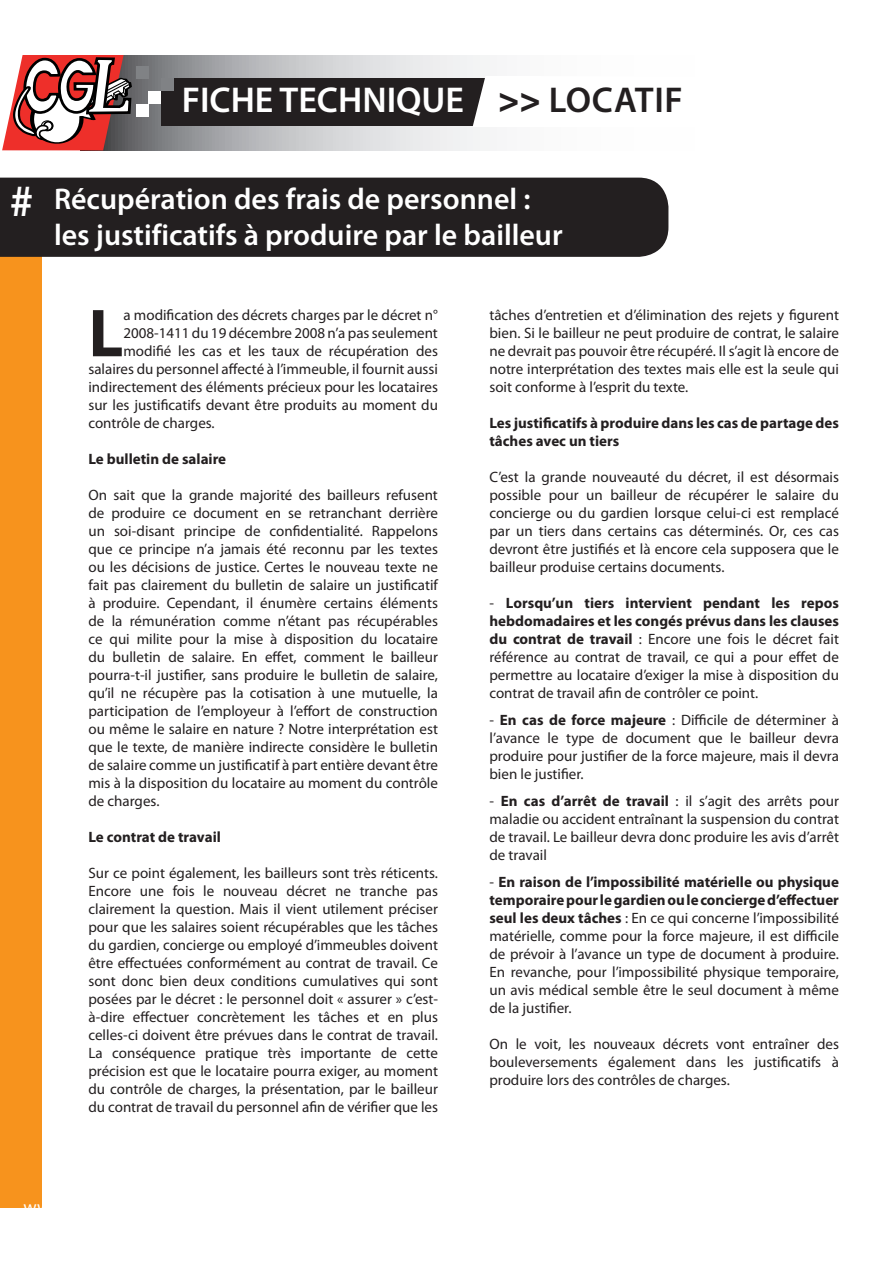
<style>
.page{position:relative;width:893px;height:1263px;background:#fff}
.page>*{position:absolute;margin:0;border:0;box-sizing:border-box;transform-origin:0 0}
.t1{font:700 68.4px "Myriad Pro";color:#231f20}
.t2{font:600 45px "Myriad Pro";color:#fff}
.t3{font:600 36px "Myriad Pro";color:#fff}
.t4{font:600 36px "Myriad Pro";color:#231f20}
.t5{font:600 30px/36px "Myriad Pro";color:#fff}
.t6{font:15px/18px "Myriad Pro";color:#231f20;text-align:justify}
.t7{font:700 15px/18px "Myriad Pro";color:#231f20}
.s1{font-weight:900}
.s2{font-weight:700}
</style>
<div class="page">
<div style="left:0;top:186px;width:41px;height:1022px;background:#f7931d"></div>
<div style="left:0;top:178px;width:668px;height:79px;background:#231f20"></div>
<svg style="left:133px;top:55px;width:357px;height:95px;background:#bfc0c2"></svg>
<div style="left:161px;top:78px;width:732px;height:48px;background:#231f20"></div>
<svg style="left:2px;top:55px;width:131px;height:95px"></svg>
<div style="left:161px;top:78px;width:13px;height:13px;background:#808285"></div>
<div style="left:149px;top:91px;width:12px;height:13px;background:#fff"></div>
<div style="left:136px;top:66px;width:12px;height:13px;background:#808285"></div>
<div style="left:136px;top:104px;width:13px;height:13px;background:#fff"></div>
<div style="left:473px;top:76px;width:420px;height:51px;background:#fff"></div>
<h3 class="t3" style="left:182px;top:77px;width:284px">FICHE TECHNIQUE</h3>
<h3 class="t4" style="left:498px;top:77px;width:154px"><span class="s1">&gt;&gt;</span> locatif</h3>
<h2 class="t2" style="left:10px;top:172px;width:25px">#</h2>
<h3 class="t5" style="left:54px;top:180px;width:510px">Récupération des frais de personnel : les justificatifs à produire par le bailleur</h3>
<h1 class="t1" style="left:88px;top:289px;width:36px">L</h1>
<p class="t6" style="left:123px;top:306px;width:316px">a modification des décrets charges par le décret n°</p>
<p class="t6" style="left:123px;top:324px;width:316px">2008-1411 du 19 décembre 2008 n’a pas seulement</p>
<p class="t6" style="left:123px;top:342px;width:316px">modifié les cas et les taux de récupération des</p>
<p class="t6" style="left:88px;top:360px;width:351px">salaires du personnel affecté à l’immeuble, il fournit aussi</p>
<p class="t6" style="left:88px;top:378px;width:351px">indirectement des éléments précieux pour les locataires</p>
<p class="t6" style="left:88px;top:396px;width:351px">sur les justificatifs devant être produits au moment du</p>
<p class="t6" style="left:88px;top:414px;width:128px">contrôle de charges.</p>
<p class="t7" style="left:88px;top:450px;width:139px">Le bulletin de salaire</p>
<p class="t6" style="left:88px;top:486px;width:351px">On sait que la grande majorité des bailleurs refusent de produire ce document en se retranchant derrière un soi-disant principe de confidentialité. Rappelons que ce principe n’a jamais été reconnu par les textes ou les décisions de justice. Certes le nouveau texte ne fait pas clairement du bulletin de salaire un justificatif à produire. Cependant, il énumère certains éléments de la rémunération comme n’étant pas récupérables ce qui milite pour la mise à disposition du locataire du bulletin de salaire. En effet, comment le bailleur pourra-t-il justifier, sans produire le bulletin de salaire, qu’il ne récupère pas la cotisation à une mutuelle, la participation de l’employeur à l’effort de construction ou même le salaire en nature ? Notre interprétation est que le texte, de manière indirecte considère le bulletin de salaire comme un justificatif à part entière devant être mis à la disposition du locataire au moment du contrôle de charges.</p>
<p class="t7" style="left:88px;top:828px;width:134px">Le contrat de travail</p>
<p class="t6" style="left:88px;top:864px;width:351px">Sur ce point également, les bailleurs sont très réticents.<br>Encore une fois le nouveau décret ne tranche pas clairement la question. Mais il vient utilement préciser pour que les salaires soient récupérables que les tâches du gardien, concierge ou employé d’immeubles doivent être effectuées conformément au contrat de travail. Ce sont donc bien deux conditions cumulatives qui sont posées par le décret : le personnel doit « assurer » c’est&shy;à-dire effectuer concrètement les tâches et en plus celles-ci doivent être prévues dans le contrat de travail.<br>La conséquence pratique très importante de cette précision est que le locataire pourra exiger, au moment du contrôle de charges, la présentation, par le bailleur du contrat de travail du personnel afin de vérifier que les</p>
<p class="t6" style="left:489px;top:306px;width:351px">tâches d’entretien et d’élimination des rejets y figurent bien. Si le bailleur ne peut produire de contrat, le salaire ne devrait pas pouvoir être récupéré. Il s’agit là encore de notre interprétation des textes mais elle est la seule qui soit conforme à l’esprit du texte.</p>
<p class="t7" style="left:489px;top:414px;width:351px">Les justificatifs à produire dans les cas de partage des tâches avec un tiers</p>
<p class="t6" style="left:489px;top:468px;width:351px">C’est la grande nouveauté du décret, il est désormais possible pour un bailleur de récupérer le salaire du concierge ou du gardien lorsque celui-ci est remplacé par un tiers dans certains cas déterminés. Or, ces cas devront être justifiés et là encore cela supposera que le bailleur produise certains documents.</p>
<p class="t6" style="left:489px;top:594px;width:351px">- <span class="s2">Lorsqu’un tiers intervient pendant les repos hebdomadaires et les congés prévus dans les clauses du contrat de travail</span> : Encore une fois le décret fait référence au contrat de travail, ce qui a pour effet de permettre au locataire d’exiger la mise à disposition du contrat de travail afin de contrôler ce point.</p>
<p class="t6" style="left:489px;top:711px;width:351px">- <span class="s2">En cas de force majeure</span> : Difficile de déterminer à l’avance le type de document que le bailleur devra produire pour justifier de la force majeure, mais il devra bien le justifier.</p>
<p class="t6" style="left:489px;top:792px;width:351px">- <span class="s2">En cas d’arrêt de travail</span> : il s’agit des arrêts pour maladie ou accident entraînant la suspension du contrat de travail. Le bailleur devra donc produire les avis d’arrêt de travail</p>
<p class="t6" style="left:489px;top:873px;width:351px">- <span class="s2">En raison de l’impossibilité matérielle ou physique temporaire pour le gardien ou le concierge d’effectuer seul les deux tâches</span> : En ce qui concerne l’impossibilité matérielle, comme pour la force majeure, il est difficile de prévoir à l’avance un type de document à produire.<br>En revanche, pour l’impossibilité physique temporaire, un avis médical semble être le seul document à même de la justifier.</p>
<p class="t6" style="left:489px;top:1035px;width:351px">On le voit, les nouveaux décrets vont entraîner des bouleversements également dans les justificatifs à produire lors des contrôles de charges.</p>
</div>
